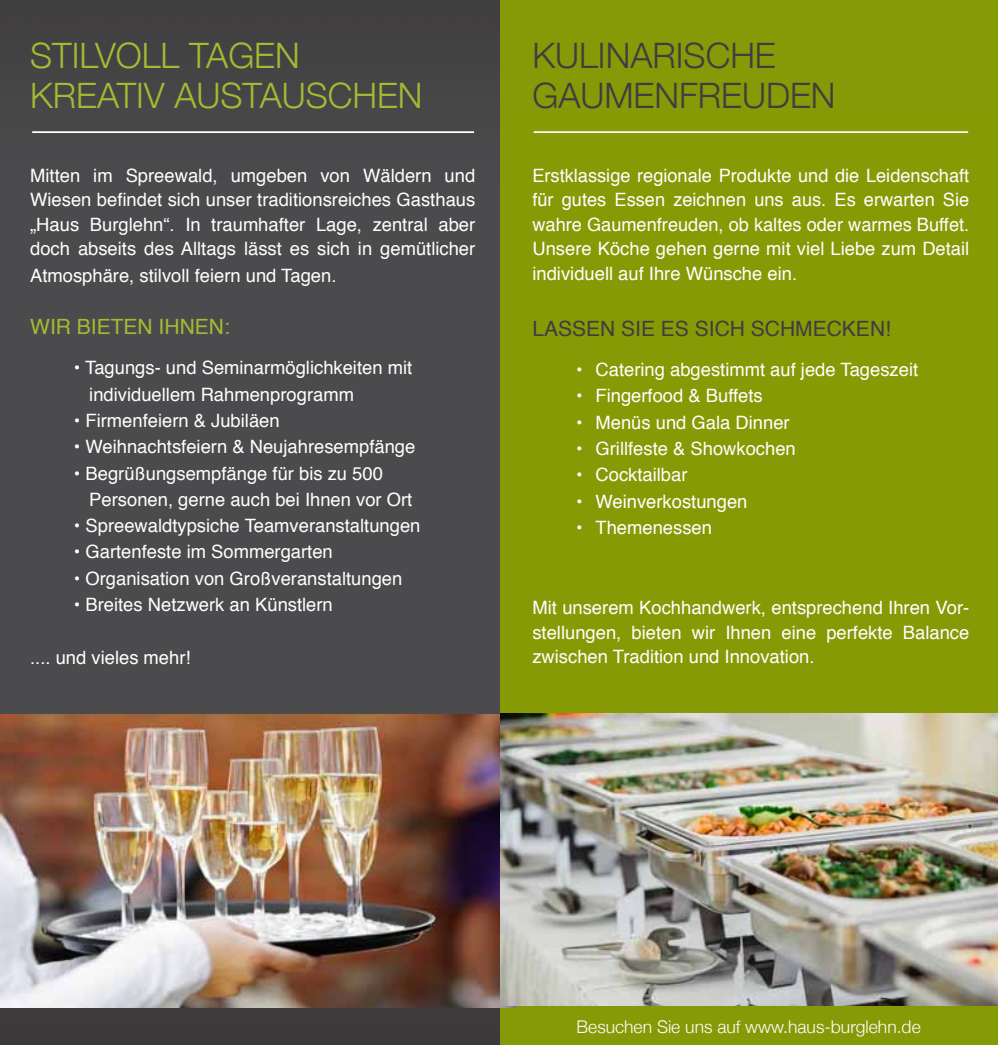
<style>
.page{position:relative;width:998px;height:1045px;background:#fff}
.page>*{position:absolute;margin:0;border:0;box-sizing:border-box;transform-origin:0 0}
.t1{font:300 35px/40.2px "Helvetica Neue";color:#a3bb32}
.t2{font:300 35px/40.2px "Helvetica Neue";color:#3e3d40}
.t3{font:21px "Helvetica";color:#3e3d40}
.t4{font:21px "Helvetica";color:#a3bb32}
.t5{font:18.38px/24.5px "Helvetica";color:#fff;text-align:justify}
.t6{font:300 17.5px "Helvetica Neue";color:#fff}
</style>
<div class="page">
<img style="left:0;top:0;width:500px;height:1044px">
<div style="left:500px;top:0;width:497px;height:1044px;background:#889c05"></div>
<img style="left:0;top:714px;width:515px;height:292px">
<img style="left:500px;top:713px;width:497px;height:292px">
<hr style="left:32px;top:131px;width:442px;height:2px;background:#fff">
<hr style="left:533px;top:131px;width:434px;height:2px;background:#fff">
<h1 class="t1" style="left:30px;top:35px;width:394px">STILVOLL TAG EN<br>KR EATIV AUSTAUSCHEN</h1>
<p class="t5" style="left:30px;top:164px;width:446px">Mitten im Spreewald, umgeben von Wäldern und Wiesen befindet sich unser traditionsreiches Gasthaus „Haus Burglehn“. In traumhafter Lage, zentral aber doch abseits des Alltags lässt es sich in gemütlicher</p>
<p class="t5" style="left:30px;top:263px;width:308px">Atmosphäre, stilvoll feiern und Tagen.</p>
<p class="t4" style="left:30px;top:310px;width:201px">Wir bieten Ihnen:</p>
<p class="t5" style="left:89px;top:355px;width:324px;line-height:26.2px;text-indent:-15px">• Tagungs- und Seminarmöglichkeiten mit individuellem Rahmenprogramm</p>
<p class="t5" style="left:74px;top:409px;width:207px">• Firmenfeiern &amp; Jubiläen</p>
<p class="t5" style="left:74px;top:435px;width:343px">• Weihnachtsfeiern &amp; Neujahresempfänge</p>
<p class="t5" style="left:89px;top:460px;width:324px;line-height:26.2px;text-indent:-15px">• Begrüßungsempfänge für bis zu 500<br>Personen, gerne auch bei Ihnen vor Ort</p>
<p class="t5" style="left:74px;top:514px;width:348px">• Spreewaldtypsiche Teamveranstaltungen</p>
<p class="t5" style="left:74px;top:540px;width:260px">• Gartenfeste im Sommergarten</p>
<p class="t5" style="left:74px;top:566px;width:330px">• Organisation von Großveranstaltungen</p>
<p class="t5" style="left:74px;top:592px;width:260px">• Breites Netzwerk an Künstlern</p>
<p class="t5" style="left:30px;top:645px;width:162px">.... und vieles mehr!</p>
<h1 class="t2" style="left:532px;top:35px;width:304px">KULINARISCHE<br>GAUMENFREUDEN</h1>
<p class="t5" style="left:532px;top:164px;width:438px">Erstklassige regionale Produkte und die Leidenschaft für gutes Essen zeichnen uns aus. Es erwarten Sie wahre Gaumenfreuden, ob kaltes oder warmes Buffet.<br>Unsere Köche gehen gerne mit viel Liebe zum Detail individuell auf Ihre Wünsche ein.</p>
<p class="t3" style="left:532px;top:312px;width:41px">Lasse</p>
<p class="t3" style="left:600px;top:312px;width:292px">n Sie es sich schmecken!</p>
<p class="t5" style="left:576px;top:358px;width:343px">• Catering abgestimmt auf jede Tageszeit</p>
<p class="t5" style="left:576px;top:384px;width:188px">• Fingerfood &amp; Buffets</p>
<p class="t5" style="left:576px;top:410px;width:215px">• Menüs und Gala Dinner</p>
<p class="t5" style="left:576px;top:437px;width:221px">• Grillfeste &amp; Showkochen</p>
<p class="t5" style="left:576px;top:463px;width:113px">• Cocktailbar</p>
<p class="t5" style="left:576px;top:489px;width:173px">• Weinverkostungen</p>
<p class="t5" style="left:576px;top:515px;width:137px">• Themenessen</p>
<p class="t5" style="left:532px;top:596px;width:438px">Mit unserem Kochhandwerk, entsprechend Ihren Vor&shy;stellungen, bieten wir Ihnen eine perfekte Balance zwischen Tradition und Innovation.</p>
<p class="t6" style="left:576px;top:1015px;width:345px">BESUCHEN SIE UNS AUF WWW.HAUS-BURGLEHN.DE</p>
</div>
